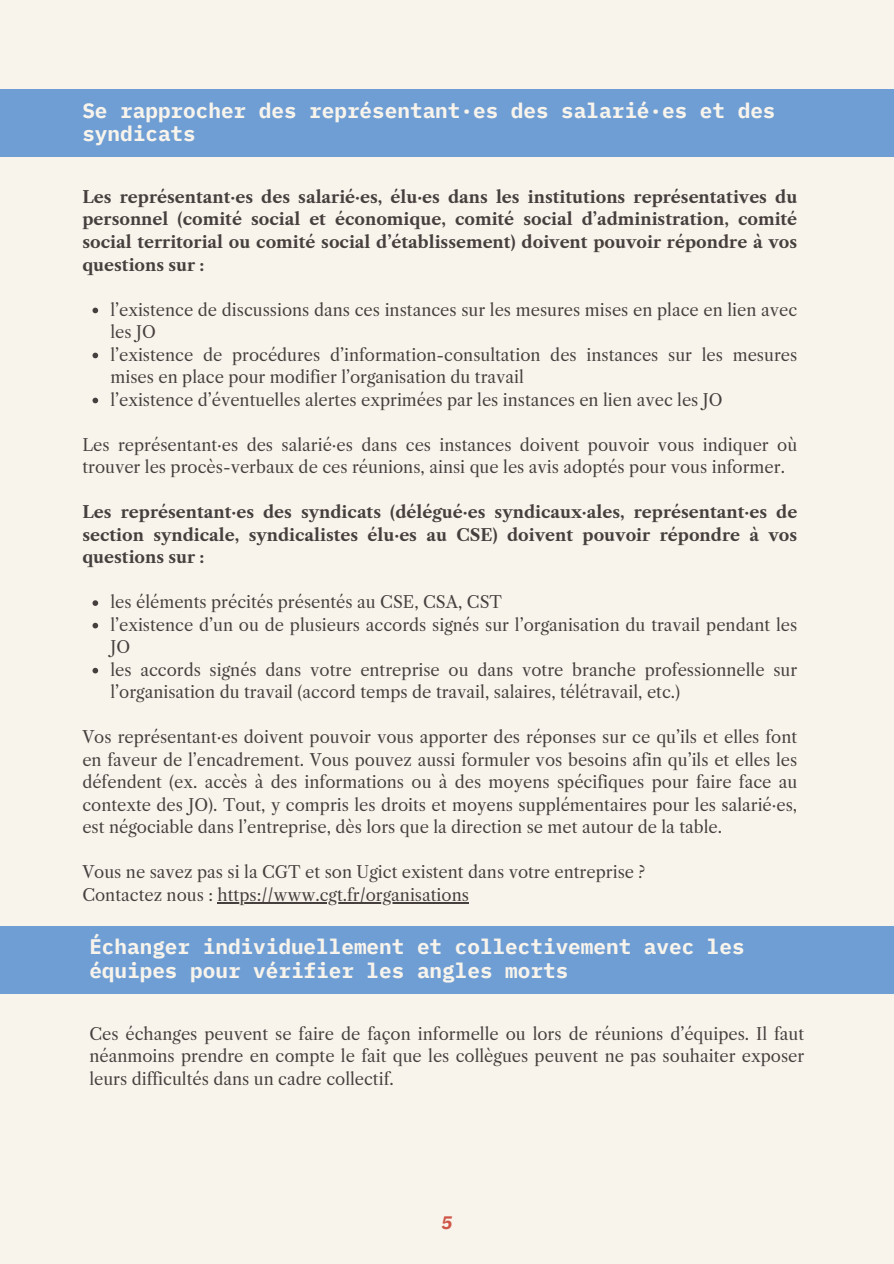
<style>
.page{position:relative;width:894px;height:1264px;background:#fff}
.page>*{position:absolute;margin:0;border:0;box-sizing:border-box;transform-origin:0 0}
.t1{font:700 21px/23.7px "IBM Plex Mono";color:#f8f4ec}
.t2{font:italic 700 18px "IBM Plex Mono";color:#cf5548}
.t3{font:16.5px/22.5px "Libre Caslon Text";color:#473f3d}
.t4{font:700 16.5px/22.5px "Libre Caslon Text";color:#473f3d;text-align:justify}
</style>
<div class="page">
<div style="left:0;top:0;width:893px;height:1263px;background:#f8f4ec"></div>
<div style="left:0;top:89px;width:893px;height:68px;background:#6f9ed4"></div>
<svg style="left:92px;top:307px;width:6px;height:6px"></svg>
<svg style="left:92px;top:352px;width:6px;height:6px"></svg>
<svg style="left:92px;top:397px;width:6px;height:6px"></svg>
<svg style="left:92px;top:600px;width:6px;height:6px"></svg>
<svg style="left:92px;top:622px;width:6px;height:6px"></svg>
<svg style="left:92px;top:667px;width:6px;height:6px"></svg>
<hr style="left:217px;top:901px;width:252px;height:2px;background:#473f3d">
<div style="left:0;top:926px;width:893px;height:68px;background:#6f9ed4"></div>
<h1 class="t1" style="left:82px;top:98px;width:694px">Se rapprocher des représentant·es des salarié·es et des syndicats</h1>
<h2 class="t4" style="left:82px;top:186px;width:716px">Les représentant·es des salarié·es, élu·es dans les institutions représentatives du personnel (comité social et économique, comité social d’administration, comité social territorial ou comité social d’établissement) doivent pouvoir répondre à vos questions sur :</h2>
<p class="t3" style="left:110px;top:298px;width:688px">l’existence de discussions dans ces instances sur les mesures mises en place en lien avec les JO</p>
<p class="t3" style="left:110px;top:343px;width:688px">l’existence de procédures d’information-consultation des instances sur les mesures mises en place pour modifier l’organisation du travail</p>
<p class="t3" style="left:110px;top:388px;width:613px">l’existence d’éventuelles alertes exprimées par les instances en lien avec les JO</p>
<p class="t3" style="left:82px;top:433px;width:716px">Les représentant·es des salarié·es dans ces instances doivent pouvoir vous indiquer où trouver les procès-verbaux de ces réunions, ainsi que les avis adoptés pour vous informer.</p>
<h2 class="t4" style="left:82px;top:501px;width:716px">Les représentant·es des syndicats (délégué·es syndicaux·ales, représentant·es de section syndicale, syndicalistes élu·es au CSE) doivent pouvoir répondre à vos questions sur :</h2>
<p class="t3" style="left:110px;top:591px;width:393px">les éléments précités présentés au CSE, CSA, CST</p>
<p class="t3" style="left:110px;top:613px;width:688px">l’existence d’un ou de plusieurs accords signés sur l’organisation du travail pendant les<br>JO</p>
<p class="t3" style="left:110px;top:658px;width:688px">les accords signés dans votre entreprise ou dans votre branche professionnelle sur l’organisation du travail (accord temps de travail, salaires, télétravail, etc.)</p>
<p class="t3" style="left:82px;top:726px;width:716px;text-align:justify">Vos représentant·es doivent pouvoir vous apporter des réponses sur ce qu’ils et elles font en faveur de l’encadrement. Vous pouvez aussi formuler vos besoins afin qu’ils et elles les défendent (ex. accès à des informations ou à des moyens spécifiques pour faire face au contexte des JO). Tout, y compris les droits et moyens supplémentaires pour les salarié·es, est négociable dans l’entreprise, dès lors que la direction se met autour de la table.</p>
<p class="t3" style="left:82px;top:861px;width:564px">Vous ne savez pas si la CGT et son Ugict existent dans votre entreprise ?</p>
<p class="t3" style="left:82px;top:883px;width:388px">Contactez nous : https://www.cgt.fr/organisations</p>
<p class="t1" style="left:89px;top:934px;width:656px">Échanger individuellement et collectivement avec les équipes pour vérifier les angles morts</p>
<p class="t3" style="left:89px;top:1022px;width:716px;text-align:justify">Ces échanges peuvent se faire de façon informelle ou lors de réunions d’équipes. Il faut néanmoins prendre en compte le fait que les collègues peuvent ne pas souhaiter exposer leurs difficultés dans un cadre collectif.</p>
<p class="t2" style="left:441px;top:1210px;width:12px">5</p>
</div>
